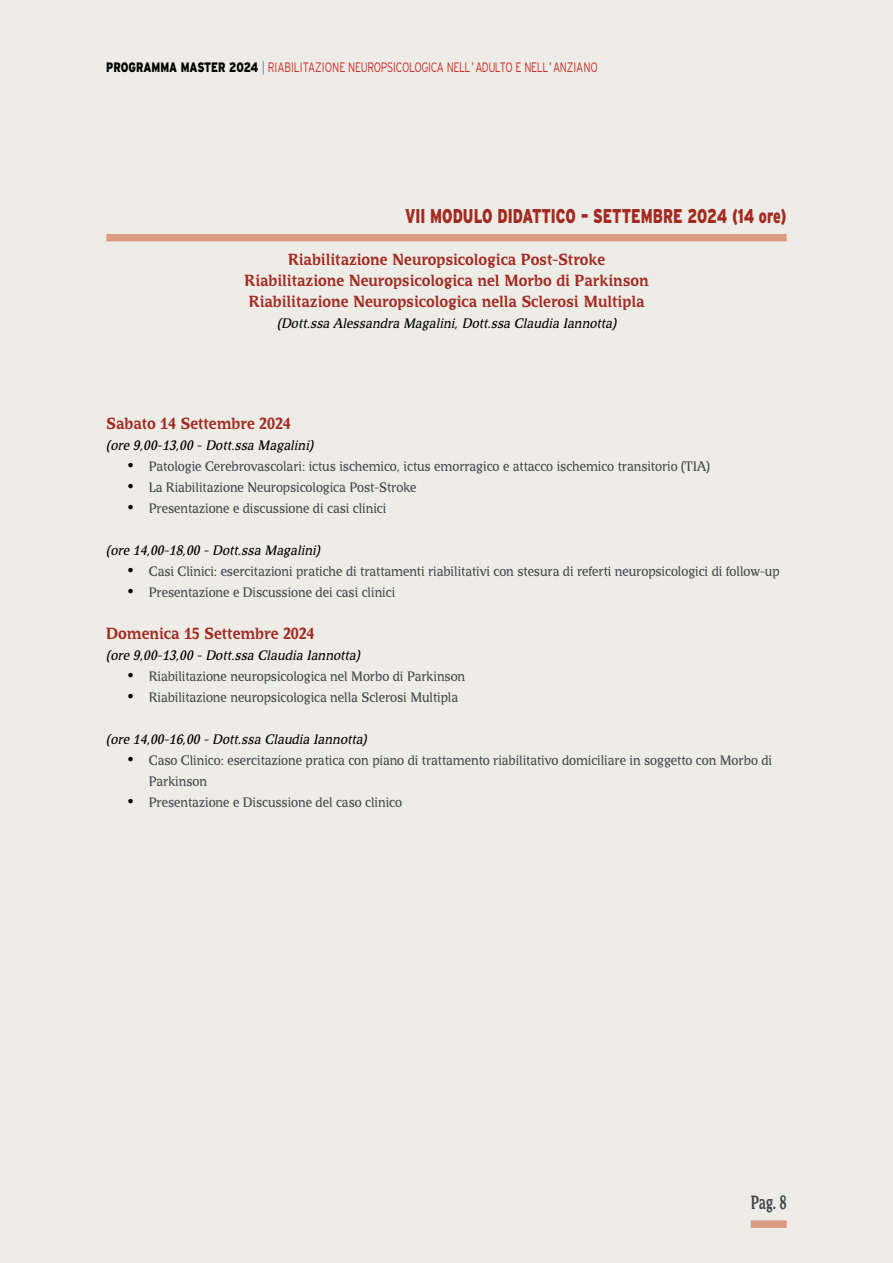
<style>
.page{position:relative;width:893px;height:1263px;background:#eeece6}
.page>*{position:absolute;margin:0;border:0;box-sizing:border-box;transform-origin:0 0}
.t1{font:900 19.95px "Interstate";color:#a32a22;scale:.71 1}
.t2{font:700 17.85px "Bradlo Slab";color:#46474d;scale:.71 1}
.t3{font:700 15px/21px "Bradlo Slab";color:#a32a22;text-align:center}
.t4{font:300 13.65px "Interstate";letter-spacing:-.035em;color:#cc2d2a;scale:.77 1}
.t5{font:12.75px/21px "Bradlo Slab";color:#46474d}
.t6{font:italic 12.75px "Bradlo Slab";color:#000}
.s1{font-weight:900;color:#000}
.s2{color:#4f7dba}
.s3{font-family:"Times New Roman";font-size:18px;color:#000}
</style>
<div class="page">
<div style="left:751px;top:1220px;width:36px;height:8px;background:#dc9a83"></div>
<div style="left:106px;top:234px;width:681px;height:7px;background:#dc9a83"></div>
<p class="t4" style="left:106px;top:60px;width:640px"><span class="s1">PROGRAMMA MASTER 2024</span> <span class="s2">|</span> RIABILITAZIONE NEUROPSICOLOGICA NELL’ ADULTO E NELL’ANZIANO</p>
<h1 class="t1" style="left:405px;top:204px;width:539px">VII MODULO DIDATTICO – SETTEMBRE 2024 (14 ore)</h1>
<p class="t3" style="left:244px;top:249px;width:406px">Riabilitazione Neuropsicologica Post-Stroke<br>Riabilitazione Neuropsicologica nel Morbo di Parkinson<br>Riabilitazione Neuropsicologica nella Sclerosi Multipla</p>
<p class="t6" style="left:277px;top:316px;width:343px">(Dott.ssa Alessandra Magalini, Dott.ssa Claudia Iannotta)</p>
<p class="t3" style="left:106px;top:413px;width:186px">Sabato 14 Settembre 2024</p>
<p class="t6" style="left:106px;top:439px;width:211px">(ore 9,00-13,00 - Dott.ssa Magalini)</p>
<p class="t5" style="left:128px;top:456px;width:584px"><span class="s3">•</span> Patologie Cerebrovascolari: ictus ischemico, ictus emorragico e attacco ischemico transitorio (TIA)</p>
<p class="t5" style="left:128px;top:477px;width:290px"><span class="s3">•</span> La Riabilitazione Neuropsicologica Post-Stroke</p>
<p class="t5" style="left:128px;top:498px;width:260px"><span class="s3">•</span> Presentazione e discussione di casi clinici</p>
<p class="t6" style="left:106px;top:544px;width:218px">(ore 14,00-18,00 - Dott.ssa Magalini)</p>
<p class="t5" style="left:128px;top:561px;width:653px"><span class="s3">•</span> Casi Clinici: esercitazioni pratiche di trattamenti riabilitativi con stesura di referti neuropsicologici di follow-up</p>
<p class="t5" style="left:128px;top:582px;width:269px"><span class="s3">•</span> Presentazione e Discussione dei casi clinici</p>
<p class="t3" style="left:106px;top:623px;width:210px">Domenica 15 Settembre 2024</p>
<p class="t6" style="left:106px;top:649px;width:258px">(ore 9,00-13,00 - Dott.ssa Claudia Iannotta)</p>
<p class="t5" style="left:128px;top:666px;width:339px"><span class="s3">•</span> Riabilitazione neuropsicologica nel Morbo di Parkinson</p>
<p class="t5" style="left:128px;top:687px;width:332px"><span class="s3">•</span> Riabilitazione neuropsicologica nella Sclerosi Multipla</p>
<p class="t6" style="left:106px;top:733px;width:265px">(ore 14,00-16,00 - Dott.ssa Claudia Iannotta)</p>
<p class="t5" style="left:149px;top:750px;width:625px;text-indent:-21px"><span class="s3">•</span> Caso Clinico: esercitazione pratica con piano di trattamento riabilitativo domiciliare in soggetto con Morbo di<br>Parkinson</p>
<p class="t5" style="left:128px;top:792px;width:276px"><span class="s3">•</span> Presentazione e Discussione del caso clinico</p>
<h2 class="t2" style="left:751px;top:1193px;width:52px">Pag. 8</h2>
</div>
